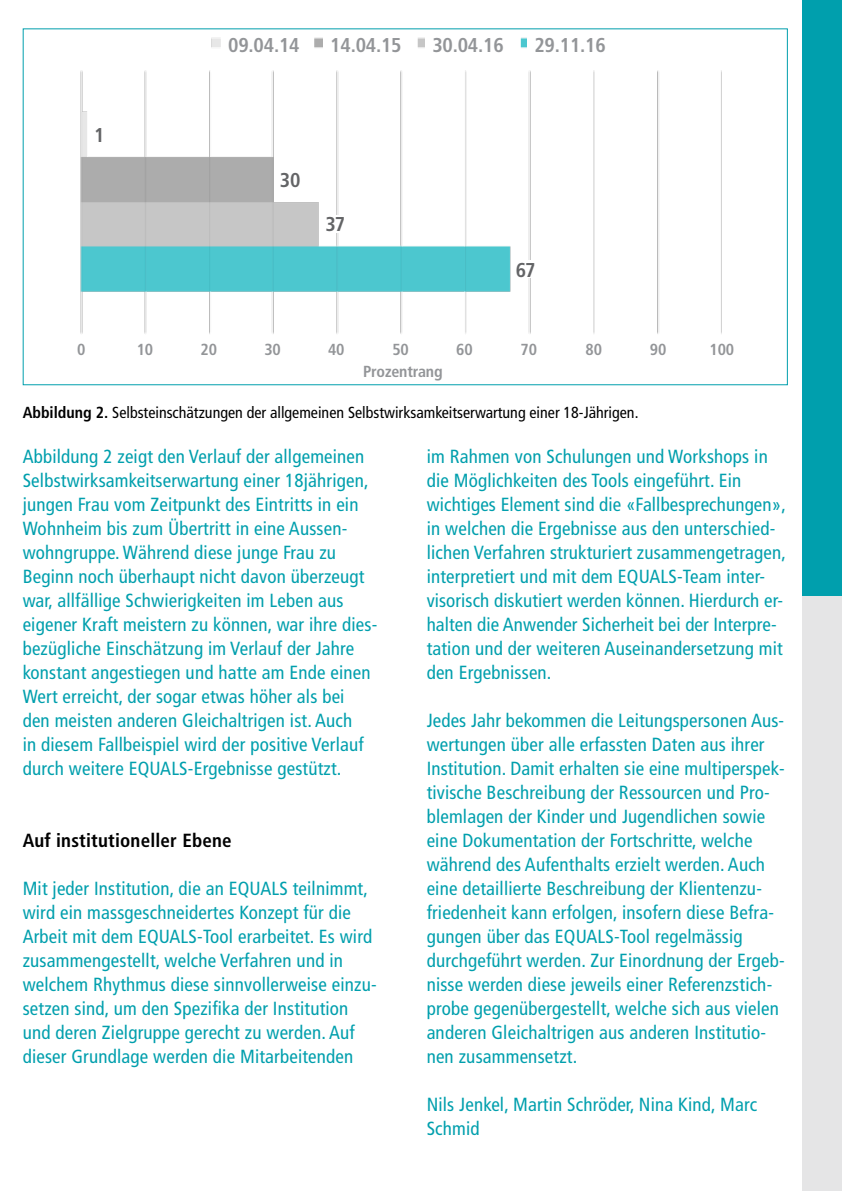
<style>
.page{position:relative;width:842px;height:1191px;background:#fff}
.page>*{position:absolute;margin:0;border:0;box-sizing:border-box;transform-origin:0 0}
.t1{font:700 condensed 20px "Frutiger";letter-spacing:-.01em;color:#939598}
.t2{font:700 condensed 20px "Frutiger";color:#636466}
.t3{font:condensed 19px/24px "Frutiger";letter-spacing:.01em;color:#009fad}
.t4{font:700 condensed 19px "Frutiger";letter-spacing:.01em;color:#000}
.t5{font:condensed 16px "Frutiger";color:#000}
.t6{font:700 condensed 16px/22.6px "Frutiger";letter-spacing:-.01em;color:#939598;text-align:center}
.s1{font-weight:700}
</style>
<div class="page">
<img style="left:80px;top:37px;width:642px;height:297px">
<div style="left:221px;top:33px;width:85px;height:22px;background:#fff"></div>
<div style="left:89px;top:123px;width:21px;height:23px;background:#fff"></div>
<div style="left:279px;top:168px;width:22px;height:22px;background:#fff"></div>
<div style="left:325px;top:215px;width:21px;height:17px;background:#fff"></div>
<div style="left:515px;top:261px;width:21px;height:17px;background:#fff"></div>
<div style="left:323px;top:33px;width:85px;height:22px;background:#fff"></div>
<div style="left:425px;top:33px;width:86px;height:22px;background:#fff"></div>
<div style="left:528px;top:33px;width:85px;height:22px;background:#fff"></div>
<div style="left:802px;top:595px;width:40px;height:596px;background:#e5e5e6"></div>
<div style="left:802px;top:0;width:40px;height:595px;background:#009fad"></div>
<p class="t2" style="left:94px;top:123px;width:12px">1</p>
<p class="t1" style="left:228px;top:33px;width:73px">09.04.14</p>
<p class="t1" style="left:330px;top:33px;width:73px">14.04.15</p>
<p class="t1" style="left:432px;top:33px;width:73px">30.04.16</p>
<p class="t1" style="left:534px;top:33px;width:73px">29.11.16</p>
<p class="t2" style="left:280px;top:168px;width:22px">30</p>
<p class="t2" style="left:326px;top:212px;width:21px">37</p>
<p class="t2" style="left:516px;top:258px;width:21px">67</p>
<p class="t6" style="left:77px;top:338px;width:10px">0</p>
<p class="t6" style="left:137px;top:338px;width:18px">10</p>
<p class="t6" style="left:201px;top:338px;width:18px">20</p>
<p class="t6" style="left:264px;top:338px;width:18px">30</p>
<p class="t6" style="left:328px;top:338px;width:18px">40</p>
<p class="t6" style="left:363px;top:338px;width:81px">50<br>Prozentrang</p>
<p class="t6" style="left:456px;top:338px;width:18px">60</p>
<p class="t6" style="left:521px;top:338px;width:18px">70</p>
<p class="t6" style="left:585px;top:338px;width:18px">80</p>
<p class="t6" style="left:650px;top:338px;width:18px">90</p>
<p class="t6" style="left:710px;top:338px;width:26px">100</p>
<p class="t5" style="left:23px;top:403px;width:617px"><span class="s1">Abbildung 2.</span> Selbsteinschätzungen der allgemeinen Selbstwirksamkeitserwartung einer 18-Jährigen.</p>
<p class="t3" style="left:23px;top:444px;width:356px">Abbildung 2 zeigt den Verlauf der allgemeinen Selbstwirksamkeitserwartung einer 18jährigen, jungen Frau vom Zeitpunkt des Eintritts in ein Wohnheim bis zum Übertritt in eine Aussen&shy;wohngruppe. Während diese junge Frau zu Beginn noch überhaupt nicht davon überzeugt war, allfällige Schwierigkeiten im Leben aus eigener Kraft meistern zu können, war ihre dies&shy;bezügliche Einschätzung im Verlauf der Jahre konstant angestiegen und hatte am Ende einen Wert erreicht, der sogar etwas höher als bei<br>den meisten anderen Gleichaltrigen ist. Auch<br>in diesem Fallbeispiel wird der positive Verlauf durch weitere EQUALS-Ergebnisse gestützt.</p>
<p class="t4" style="left:23px;top:829px;width:210px">Auf institutioneller Ebene</p>
<p class="t3" style="left:23px;top:876px;width:356px">Mit jeder Institution, die an EQUALS teilnimmt, wird ein massgeschneidertes Konzept für die Arbeit mit dem EQUALS-Tool erarbeitet. Es wird zusammengestellt, welche Verfahren und in welchem Rhythmus diese sinnvollerweise einzu&shy;setzen sind, um den Spezifika der Institution und deren Zielgruppe gerecht zu werden. Auf dieser Grundlage werden die Mitarbeitenden</p>
<p class="t3" style="left:427px;top:445px;width:361px">im Rahmen von Schulungen und Workshops in die Möglichkeiten des Tools eingeführt. Ein wichtiges Element sind die «Fallbesprechungen», in welchen die Ergebnisse aus den unterschied&shy;lichen Verfahren strukturiert zusammengetragen, interpretiert und mit dem EQUALS-Team inter&shy;visorisch diskutiert werden können. Hierdurch er&shy;halten die Anwender Sicherheit bei der Interpre&shy;tation und der weiteren Auseinandersetzung mit den Ergebnissen.</p>
<p class="t3" style="left:427px;top:709px;width:360px">Jedes Jahr bekommen die Leitungspersonen Aus&shy;wertungen über alle erfassten Daten aus ihrer Institution. Damit erhalten sie eine multiperspek&shy;tivische Beschreibung der Ressourcen und Pro&shy;blemlagen der Kinder und Jugendlichen sowie eine Dokumentation der Fortschritte, welche während des Aufenthalts erzielt werden. Auch eine detaillierte Beschreibung der Klientenzu&shy;friedenheit kann erfolgen, insofern diese Befra&shy;gungen über das EQUALS-Tool regelmässig durchgeführt werden. Zur Einordnung der Ergeb&shy;nisse werden diese jeweils einer Referenzstich&shy;probe gegenübergestellt, welche sich aus vielen anderen Gleichaltrigen aus anderen Institutio&shy;nen zusammensetzt.</p>
<p class="t3" style="left:427px;top:1092px;width:332px">Nils Jenkel, Martin Schröder, Nina Kind, Marc<br>Schmid</p>
</div>
